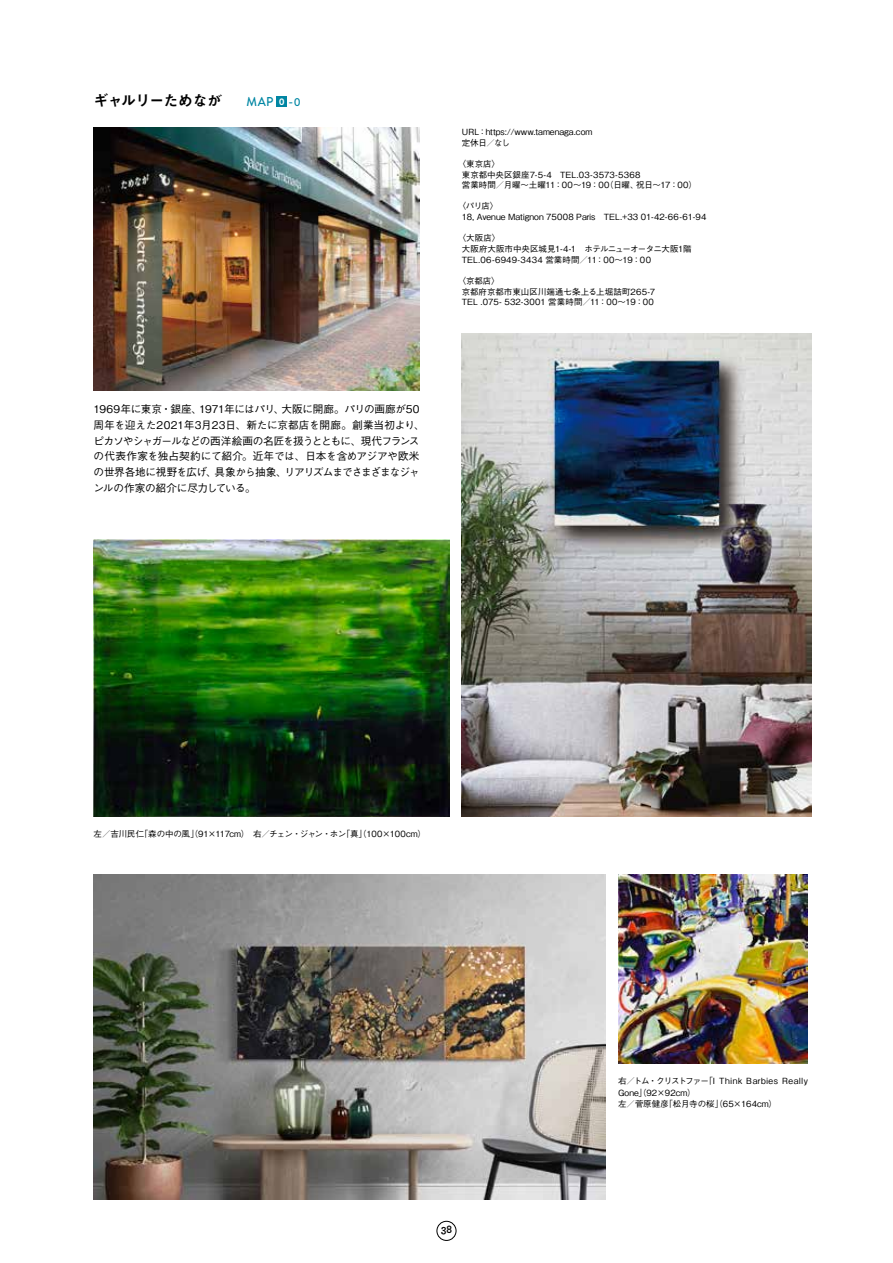
<style>
.page{position:relative;width:893px;height:1263px;background:#fff}
.page>*{position:absolute;margin:0;border:0;box-sizing:border-box;transform-origin:0 0}
.t1{font:14.85px "Midashi Go Pro MB31";letter-spacing:-.04em;color:#000}
.t2{font:500 12.9px "Brandon Grotesque";color:#0086a3;scale:.95 1}
.t3{font:700 11.55px "Archer";color:#000;scale:.9 1}
.t4{font:500 10.65px/15.9px "Gothic BBB Pro";letter-spacing:-.03em;color:#000}
.t5{font:500 8.55px/10.6px "Gothic BBB Pro";letter-spacing:.005em;color:#000}
.t6{font:500 8.55px "Gothic BBB Pro";letter-spacing:-.025em;color:#000}
.s1{font-weight:700;font-size:9.6px;color:#fff}
.s2{font-size:11.55px}
</style>
<div class="page">
<div style="left:437px;top:1221px;width:19px;height:19px;border:1px solid #000;border-radius:50%"></div>
<div style="left:277px;top:96px;width:10px;height:11px;background:#0086a3"></div>
<img style="left:462px;top:333px;width:350px;height:483px">
<img style="left:618px;top:874px;width:190px;height:189px">
<img style="left:94px;top:540px;width:355px;height:276px">
<img style="left:94px;top:128px;width:326px;height:263px">
<img style="left:94px;top:874px;width:511px;height:325px">
<h1 class="t1" style="left:94px;top:88px;width:130px">ギャルリーためなが</h1>
<h2 class="t2" style="left:247px;top:93px;width:59px">MAP <span class="s1">0</span> -<span class="s2">0</span></h2>
<p class="t4" style="left:94px;top:399px;width:333px">1969年に東京・銀座、1971年にはパリ、大阪に開廊。パリの画廊が50周年を迎えた2021年3月23日、新たに京都店を開廊。創業当初より、ピカソやシャガールなどの西洋絵画の名匠を扱うとともに、現代フランスの代表作家を独占契約にて紹介。近年では、日本を含めアジアや欧米の世界各地に視野を広げ、具象から抽象、リアリズムまでさまざまなジャンルの作家の紹介に尽力している。</p>
<p class="t5" style="left:462px;top:125px;width:132px">URL：https://www.tamenaga.com定休日／なし</p>
<p class="t5" style="left:462px;top:157px;width:237px;text-indent:-4px">〈東京店〉<br>東京都中央区銀座7-5-4　TEL.03-3573-5368　<br>営業時間／月曜〜土曜11：00～19：00（日曜、祝日～17：00）</p>
<p class="t5" style="left:462px;top:200px;width:246px;text-indent:-4px">〈パリ店〉<br>18, Avenue Matignon 75008 Paris　TEL.+33 01-42-66-61-94</p>
<p class="t5" style="left:462px;top:232px;width:240px;text-indent:-4px">〈大阪店〉<br>大阪府大阪市中央区城見1-4-1　ホテルニューオータニ大阪1階　<br>TEL.06-6949-3434 営業時間／11：00～19：00</p>
<p class="t5" style="left:462px;top:274px;width:206px;text-indent:-4px">〈京都店〉<br>京都府京都市東山区川端通七条上る上堀詰町265-7 　<br>TEL .075- 532-3001 営業時間／11：00～19：00</p>
<p class="t6" style="left:94px;top:827px;width:334px">左／吉川民仁「森の中の風」（91×117cm）　右／チェン・ジャン・ホン「真」（100×100cm）</p>
<h3 class="t3" style="left:441px;top:1220px;width:14px">38</h3>
<p class="t5" style="left:618px;top:1074px;width:191px;line-height:11.7px">右／トム・クリストファー「I Think Barbies Really<br>Gone」（92×92cm）<br>左／菅原健彦「松月寺の桜」（65×164cm）</p>
</div>
